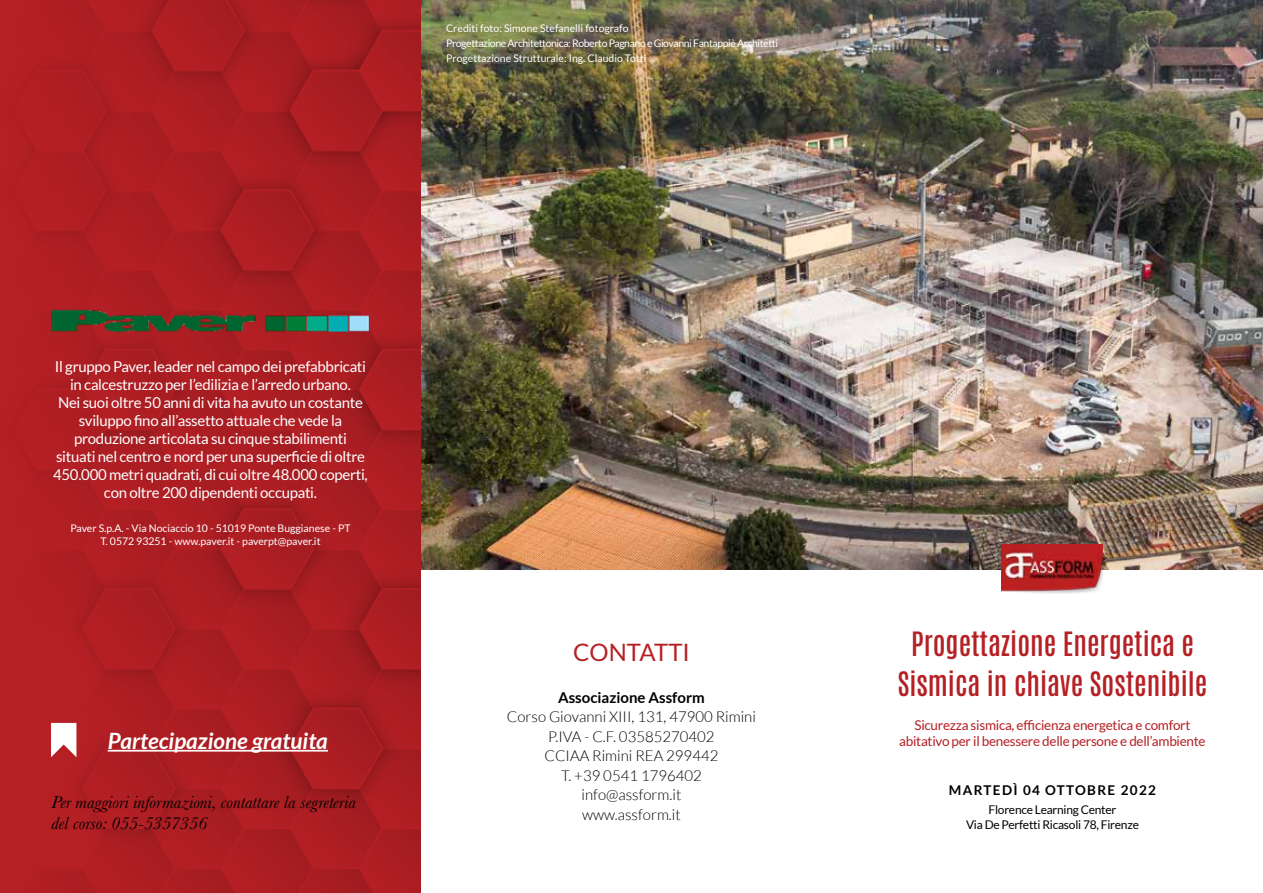
<style>
.page{position:relative;width:1263px;height:893px;background:#fff}
.page>*{position:absolute;margin:0;border:0;box-sizing:border-box;transform-origin:0 0}
.t1{font:500 28.5px/40.5px "Antonio";color:#b52025;text-align:center}
.t2{font:24px "Lato";color:#b52025}
.t3{font:italic 700 22.5px "Lato";color:#fff}
.t4{font:italic 18px/21.6px "Baskerville MT Std";color:#000}
.t5{font:15px/18px "Lato";letter-spacing:-.02em;color:#fff;text-align:center}
.t6{font:300 15px/19.5px "Lato";color:#000;text-align:center}
.t7{font:700 15px "Lato";color:#000}
.t8{font:13.5px/16.5px "Lato";letter-spacing:-.02em;color:#b52025;text-align:center}
.t9{font:700 13.5px "Lato";letter-spacing:.1em;color:#000}
.t10{font:12px/15px "Lato";letter-spacing:-.02em;color:#000;text-align:center}
.t11{font:10.5px/15px "Lato";letter-spacing:-.02em;color:#fff}
.t12{font:10.5px/12.6px "Lato";color:#fff;text-align:center}
</style>
<div class="page">
<img style="left:421px;top:0;width:842px;height:569px">
<img style="left:1001px;top:545px;width:102px;height:48px">
<div style="left:0;top:0;width:421px;height:893px;background:linear-gradient(to right,#b21f24,#a61d21)"></div>
<hr style="left:108px;top:750px;width:220px;height:2px;background:#fff">
<svg style="left:51px;top:723px;width:25px;height:34px"></svg>
<img style="left:51px;top:306px;width:353px;height:101px">
<p class="t11" style="left:446px;top:20px;width:333px">Crediti foto: Simone Stefanelli fotografo<br>Progettazione Architettonica: Roberto Pagnano e Giovanni Fantappiè Architetti<br>Progettazione Strutturale: Ing. Claudio Totti</p>
<p class="t5" style="left:53px;top:357px;width:316px">Il gruppo Paver, leader nel campo dei prefabbricati in calcestruzzo per l’edilizia e l’arredo urbano.<br>Nei suoi oltre 50 anni di vita ha avuto un costante sviluppo fino all’assetto attuale che vede la produzione articolata su cinque stabilimenti situati nel centro e nord per una superficie di oltre 450.000 metri quadrati, di cui oltre 48.000 coperti, con oltre 200 dipendenti occupati.</p>
<p class="t12" style="left:70px;top:522px;width:282px">Paver S.p.A. - Via Nociaccio 10 - 51019 Ponte Buggianese - PT<br>T. 0572 93251 - www.paver.it - paverpt@paver.it</p>
<h3 class="t3" style="left:108px;top:728px;width:222px">Partecipazione gratuita</h3>
<p class="t4" style="left:51px;top:791px;width:306px">Per maggiori informazioni, contattare la segreteria del corso: 055-5357356</p>
<h2 class="t2" style="left:573px;top:639px;width:118px">CONTATTI</h2>
<p class="t7" style="left:558px;top:689px;width:148px">Associazione Assform</p>
<p class="t6" style="left:507px;top:707px;width:250px">Corso Giovanni XIII, 131, 47900 Rimini<br>P.IVA - C.F. 03585270402<br>CCIAA Rimini REA 299442<br>T. +39 0541 1796402<br>info@assform.it<br>www.assform.it</p>
<h1 class="t1" style="left:898px;top:624px;width:311px">Progettazione Energetica e<br>Sismica in chiave Sostenibile</h1>
<p class="t8" style="left:899px;top:716px;width:308px">Sicurezza sismica, efficienza energetica e comfort abitativo per il benessere delle persone e dell’ambiente</p>
<p class="t9" style="left:949px;top:782px;width:209px">MARTEDÌ 04 OTTOBRE 2022</p>
<p class="t10" style="left:966px;top:802px;width:174px">Florence Learning Center<br>Via De Perfetti Ricasoli 78, Firenze</p>
</div>
